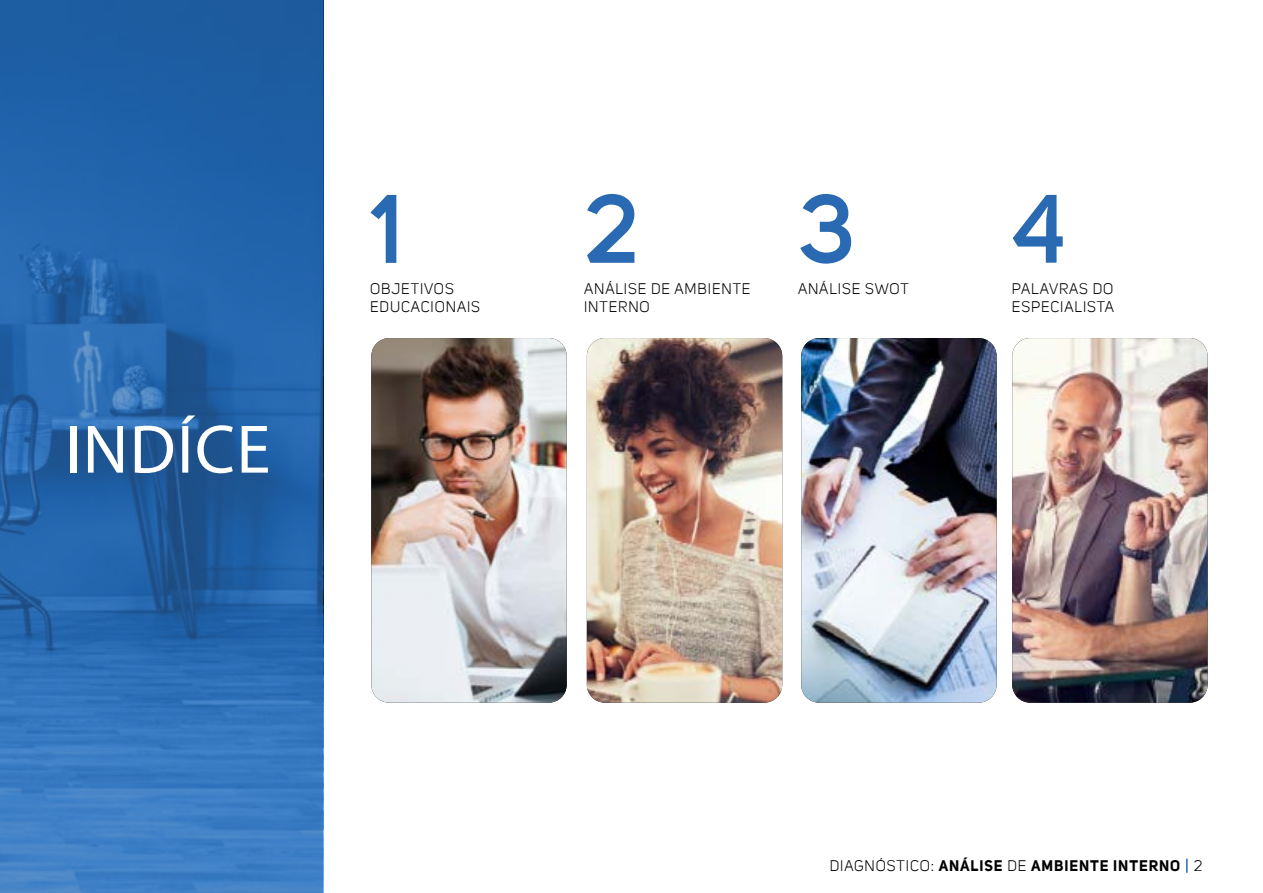
<style>
.page{position:relative;width:1263px;height:893px;background:#fff}
.page>*{position:absolute;margin:0;border:0;box-sizing:border-box;transform-origin:0 0}
.t1{font:600 96px "Uni Sans";color:#2a6ab2}
.t2{font:69.15px "Myriad Pro";letter-spacing:.02em;color:#fff}
.t3{font:15px/18px "Uni Sans";letter-spacing:.06em;color:#000}
.t4{font:700 15px "Uni Sans";letter-spacing:.06em;color:#000}
.s1{font-weight:400}
</style>
<div class="page">
<svg style="left:1186px;top:859px;width:1px;height:14px"></svg>
<svg style="left:0;top:0;width:323px;height:893px;background:#2868ae"></svg>
<img style="left:371px;top:338px;width:196px;height:365px">
<img style="left:587px;top:338px;width:195px;height:365px">
<img style="left:801px;top:338px;width:195px;height:365px">
<img style="left:1012px;top:338px;width:195px;height:365px">
<h2 class="t2" style="left:65px;top:407px;width:207px">INDÍCE</h2>
<h1 class="t1" style="left:370px;top:173px;width:34px">1</h1>
<h1 class="t1" style="left:584px;top:173px;width:56px">2</h1>
<h1 class="t1" style="left:798px;top:173px;width:58px">3</h1>
<h1 class="t1" style="left:1012px;top:173px;width:56px">4</h1>
<p class="t3" style="left:370px;top:280px;width:111px">OBJETIVOS<br>EDUCACIONAIS</p>
<p class="t3" style="left:584px;top:280px;width:168px">ANÁLISE DE AMBIENTE<br>INTERNO</p>
<p class="t3" style="left:798px;top:280px;width:112px">ANÁLISE SWOT</p>
<p class="t3" style="left:1012px;top:280px;width:104px">PALAVRAS DO<br>ESPECIALISTA</p>
<p class="t4" style="left:830px;top:857px;width:374px"><span class="s1">DIAGNÓSTICO:</span> ANÁLISE <span class="s1">DE</span> AMBIENTE INTERNO <span class="s1">2</span></p>
</div>
